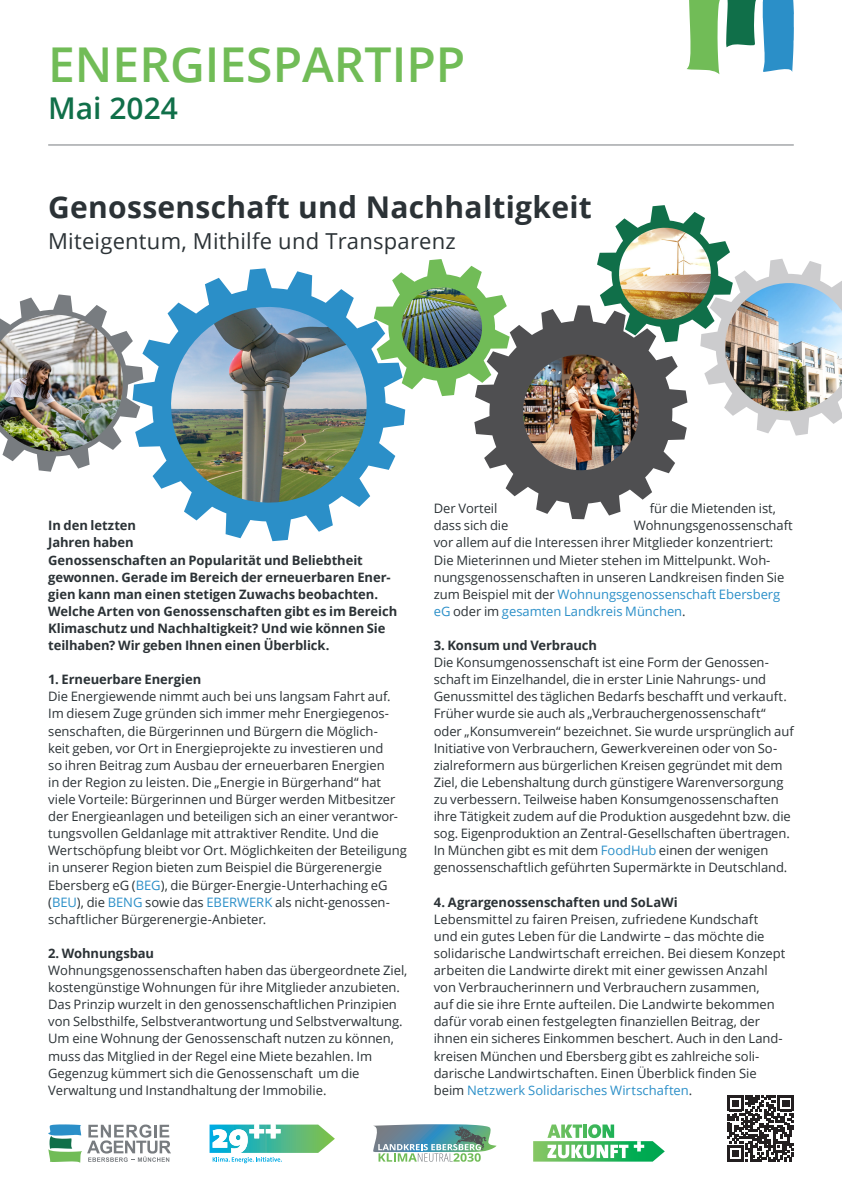
<style>
.page{position:relative;width:842px;height:1191px;background:#fff}
.page>*{position:absolute;margin:0;border:0;box-sizing:border-box;transform-origin:0 0}
.Head_1{font:600 48px "Open Sans";color:#71bc57}
.Head_2{font:700 30px "Open Sans";letter-spacing:.01em;color:#2b3236}
.Monat{font:600 30px "Open Sans";color:#106f49}
.Head_2-2{font:22px "Open Sans";letter-spacing:.01em;color:#2b3236}
.EST-Bullet{font:13px/17.1px "Open Sans";letter-spacing:-.005em;color:#2b3236}
.EST-Bullet-2{font:700 13px/17.1px "Open Sans";letter-spacing:-.005em;color:#2b3236}
.s1{color:#2b8fc8}
.s2{font-weight:700}
</style>
<div class="page">
<svg style="left:687px;top:0;width:107px;height:74px"></svg>
<hr style="left:48px;top:145px;width:746px;height:1px;background:#787c80">
<svg style="left:727px;top:1095px;width:67px;height:66px"></svg>
<svg style="left:48px;top:1124px;width:123px;height:38px"></svg>
<svg style="left:533px;top:1124px;width:132px;height:37px"></svg>
<svg style="left:210px;top:1124px;width:125px;height:39px"></svg>
<svg style="left:373px;top:1124px;width:123px;height:37px"></svg>
<img style="left:405px;top:259px;width:102px;height:137px">
<img style="left:474px;top:305px;width:212px;height:214px">
<img style="left:143px;top:268px;width:262px;height:273px">
<img style="left:0;top:294px;width:143px;height:178px">
<img style="left:597px;top:205px;width:245px;height:230px">
<p class="Head_1" style="left:48px;top:32px;width:419px">ENERGIESPARTIPP</p>
<p class="Monat" style="left:48px;top:88px;width:131px">Mai 2024</p>
<p class="Head_2" style="left:48px;top:186px;width:545px">Genossenschaft und Nachhaltigkeit</p>
<p class="Head_2-2" style="left:48px;top:226px;width:409px">Miteigentum, Mithilfe und Transparenz</p>
<p class="EST-Bullet-2" style="left:48px;top:517px;width:89px">In den letzten</p>
<p class="EST-Bullet-2" style="left:48px;top:534px;width:87px">Jahren haben</p>
<p class="EST-Bullet-2" style="left:48px;top:551px;width:351px">Genossenschaften an Popularität und Beliebtheit gewonnen. Gerade im Bereich der erneuerbaren Ener&shy;gien kann man einen stetigen Zuwachs beobachten.<br>Welche Arten von Genossenschaften gibt es im Bereich Klimaschutz und Nachhaltigkeit? Und wie können Sie teilhaben? Wir geben Ihnen einen Überblick.</p>
<p class="EST-Bullet-2" style="left:48px;top:670px;width:155px">1. Erneuerbare Energien</p>
<p class="EST-Bullet" style="left:48px;top:687px;width:360px">Die Energiewende nimmt auch bei uns langsam Fahrt auf.<br>Im diesem Zuge gründen sich immer mehr Energiegenos&shy;senschaften, die Bürgerinnen und Bürgern die Möglich-<br>keit geben, vor Ort in Energieprojekte zu investieren und<br>so ihren Beitrag zum Ausbau der erneuerbaren Energien<br>in der Region zu leisten. Die „Energie in Bürgerhand“ hat viele Vorteile: Bürgerinnen und Bürger werden Mitbesitzer der Energieanlagen und beteiligen sich an einer verantwor&shy;tungsvollen Geldanlage mit attraktiver Rendite. Und die Wertschöpfung bleibt vor Ort. Möglichkeiten der Beteiligung in unserer Region bieten zum Beispiel die Bürgerenergie Ebersberg eG (<span class="s1">BEG</span>), die Bürger-Energie-Unterhaching eG (<span class="s1">BEU</span>), die <span class="s1">BENG</span> sowie das <span class="s1">EBERWERK</span> als nicht-genossen&shy;schaftlicher Bürgerenergie-Anbieter.</p>
<p class="EST-Bullet-2" style="left:48px;top:944px;width:107px">2. Wohnungsbau</p>
<p class="EST-Bullet" style="left:48px;top:961px;width:361px">Wohnungsgenossenschaften haben das übergeordnete Ziel, kostengünstige Wohnungen für ihre Mitglieder anzubieten.<br>Das Prinzip wurzelt in den genossenschaftlichen Prinzipien von Selbsthilfe, Selbstverantwortung und Selbstverwaltung.<br>Um eine Wohnung der Genossenschaft nutzen zu können, muss das Mitglied in der Regel eine Miete bezahlen. Im Gegenzug kümmert sich die Genossenschaft um die Verwaltung und Instandhaltung der Immobilie.</p>
<p class="EST-Bullet" style="left:434px;top:499px;width:65px">Der Vorteil</p>
<p class="EST-Bullet" style="left:650px;top:499px;width:128px">für die Mietenden ist,</p>
<p class="EST-Bullet" style="left:434px;top:516px;width:76px">dass sich die</p>
<p class="EST-Bullet" style="left:434px;top:516px;width:360px;text-indent:200px">Wohnungsgenossenschaft vor allem auf die Interessen ihrer Mitglieder konzentriert:<br>Die Mieterinnen und Mieter stehen im Mittelpunkt. Woh&shy;nungsgenossenschaften in unseren Landkreisen finden Sie zum Beispiel mit der <span class="s1">Wohnungsgenossenschaft Ebersberg eG</span> oder im <span class="s1">gesamten Landkreis München</span>.</p>
<p class="EST-Bullet-2" style="left:434px;top:636px;width:165px">3. Konsum und Verbrauch</p>
<p class="EST-Bullet" style="left:434px;top:653px;width:361px">Die Konsumgenossenschaft ist eine Form der Genossen&shy;schaft im Einzelhandel, die in erster Linie Nahrungs- und Genussmittel des täglichen Bedarfs beschafft und verkauft.<br>Früher wurde sie auch als „Verbrauchergenossenschaft“ oder „Konsumverein“ bezeichnet. Sie wurde ursprünglich auf Initiative von Verbrauchern, Gewerkvereinen oder von So&shy;zialreformern aus bürgerlichen Kreisen gegründet mit dem Ziel, die Lebenshaltung durch günstigere Warenversorgung zu verbessern. Teilweise haben Konsumgenossenschaften ihre Tätigkeit zudem auf die Produktion ausgedehnt bzw. die sog. Eigenproduktion an Zentral-Gesellschaften übertragen.<br>In München gibt es mit dem <span class="s1">FoodHub</span> einen der wenigen genossenschaftlich geführten Supermärkte in Deutschland.</p>
<p class="EST-Bullet" style="left:434px;top:893px;width:353px"><span class="s2">4. Agrargenossenschaften und SoLaWi<br></span>Lebensmittel zu fairen Preisen, zufriedene Kundschaft und ein gutes Leben für die Landwirte – das möchte die solidarische Landwirtschaft erreichen. Bei diesem Konzept arbeiten die Landwirte direkt mit einer gewissen Anzahl von Verbraucherinnern und Verbrauchern zusammen,<br>auf die sie ihre Ernte aufteilen. Die Landwirte bekommen dafür vorab einen festgelegten finanziellen Beitrag, der ihnen ein sicheres Einkommen beschert. Auch in den Land&shy;kreisen München und Ebersberg gibt es zahlreiche soli&shy;darische Landwirtschaften. Einen Überblick finden Sie beim <span class="s1">Netzwerk Solidarisches Wirtschaften</span>.</p>
</div>
